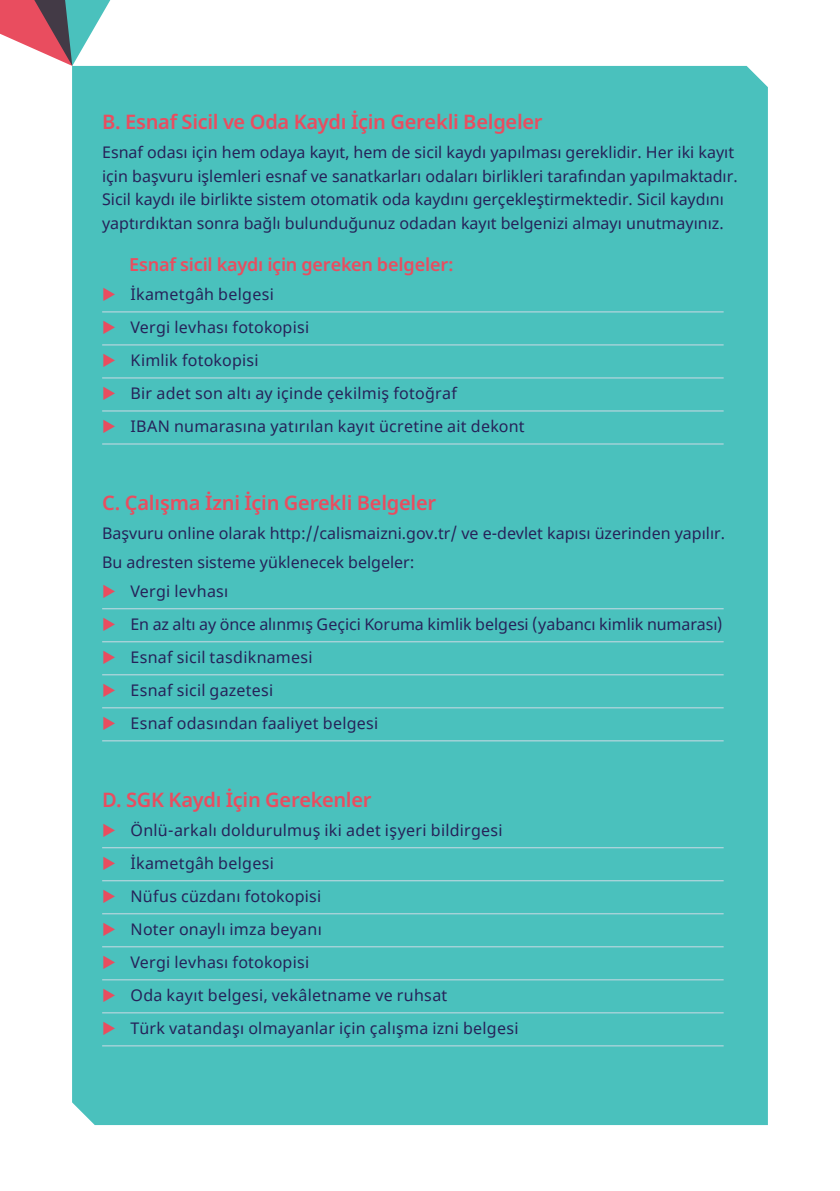
<style>
.page{position:relative;width:840px;height:1191px;background:#fff}
.page>*{position:absolute;margin:0;border:0;box-sizing:border-box;transform-origin:0 0}
.t1{font:600 20px "Noto Sans";letter-spacing:-.01em;color:#e94d5f}
.t2{font:600 18px "Noto Sans";letter-spacing:-.01em;color:#e94d5f}
.t3{font:16px/33px "Noto Sans";color:#262259}
</style>
<div class="page">
<div style="left:72px;top:66px;width:695px;height:1059px;background:#4ac1bd"></div>
<hr style="left:102px;top:311px;width:621px;height:1px;background:#ccdae4">
<hr style="left:102px;top:344px;width:621px;height:1px;background:#ccdae4">
<hr style="left:102px;top:377px;width:621px;height:1px;background:#ccdae4">
<hr style="left:102px;top:410px;width:621px;height:1px;background:#ccdae4">
<hr style="left:102px;top:443px;width:621px;height:1px;background:#ccdae4">
<hr style="left:102px;top:608px;width:621px;height:1px;background:#ccdae4">
<hr style="left:102px;top:641px;width:621px;height:1px;background:#ccdae4">
<hr style="left:102px;top:674px;width:621px;height:1px;background:#ccdae4">
<hr style="left:102px;top:707px;width:621px;height:1px;background:#ccdae4">
<hr style="left:102px;top:740px;width:621px;height:1px;background:#ccdae4">
<hr style="left:102px;top:847px;width:621px;height:1px;background:#ccdae4">
<hr style="left:102px;top:880px;width:621px;height:1px;background:#ccdae4">
<hr style="left:102px;top:913px;width:621px;height:1px;background:#ccdae4">
<hr style="left:102px;top:946px;width:621px;height:1px;background:#ccdae4">
<hr style="left:102px;top:979px;width:621px;height:1px;background:#ccdae4">
<hr style="left:102px;top:1012px;width:621px;height:1px;background:#ccdae4">
<hr style="left:102px;top:1045px;width:621px;height:1px;background:#ccdae4">
<svg style="left:0;top:0;width:269px;height:66px"></svg>
<svg style="left:103px;top:287px;width:12px;height:14px"></svg>
<svg style="left:103px;top:320px;width:12px;height:14px"></svg>
<svg style="left:103px;top:353px;width:12px;height:14px"></svg>
<svg style="left:103px;top:386px;width:12px;height:14px"></svg>
<svg style="left:103px;top:419px;width:12px;height:14px"></svg>
<svg style="left:103px;top:584px;width:12px;height:14px"></svg>
<svg style="left:103px;top:617px;width:12px;height:14px"></svg>
<svg style="left:103px;top:650px;width:12px;height:14px"></svg>
<svg style="left:103px;top:683px;width:12px;height:14px"></svg>
<svg style="left:103px;top:716px;width:12px;height:14px"></svg>
<svg style="left:103px;top:823px;width:12px;height:13px"></svg>
<svg style="left:103px;top:856px;width:12px;height:13px"></svg>
<svg style="left:103px;top:889px;width:12px;height:13px"></svg>
<svg style="left:103px;top:922px;width:12px;height:14px"></svg>
<svg style="left:103px;top:955px;width:12px;height:14px"></svg>
<svg style="left:103px;top:988px;width:12px;height:14px"></svg>
<svg style="left:103px;top:1021px;width:12px;height:14px"></svg>
<p class="t1" style="left:102px;top:108px;width:442px">B. Esnaf Sicil ve Oda Kaydı İçin Gerekli Belgeler</p>
<p class="t3" style="left:102px;top:141px;width:636px;line-height:23.4px">Esnaf odası için hem odaya kayıt, hem de sicil kaydı yapılması gereklidir. Her iki kayıt için başvuru işlemleri esnaf ve sanatkarları odaları birlikleri tarafından yapılmaktadır.<br>Sicil kaydı ile birlikte sistem otomatik oda kaydını gerçekleştirmektedir. Sicil kaydını yaptırdıktan sonra bağlı bulunduğunuz odadan kayıt belgenizi almayı unutmayınız.</p>
<p class="t2" style="left:129px;top:251px;width:326px">Esnaf sicil kaydı i̇çin gereken belgeler:</p>
<p class="t3" style="left:130px;top:278px;width:395px">İkametgâh belgesi<br>Vergi levhası fotokopisi<br>Kimlik fotokopisi<br>Bir adet son altı ay içinde çekilmiş fotoğraf<br>IBAN numarasına yatırılan kayıt ücretine ait dekont</p>
<p class="t1" style="left:102px;top:488px;width:335px">C. Çalışma İzni İçin Gerekli Belgeler</p>
<p class="t3" style="left:102px;top:517px;width:624px">Başvuru online olarak http://calismaizni.gov.tr/ ve e-devlet kapısı üzerinden yapılır.</p>
<p class="t3" style="left:102px;top:546px;width:314px">Bu adresten sisteme yüklenecek belgeler:</p>
<p class="t3" style="left:130px;top:575px;width:99px">Vergi levhası</p>
<p class="t3" style="left:130px;top:608px;width:593px">En az altı ay önce alınmış Geçici Koruma kimlik belgesi (yabancı kimlik numarası)<br>Esnaf sicil tasdiknamesi<br>Esnaf sicil gazetesi<br>Esnaf odasından faaliyet belgesi</p>
<p class="t1" style="left:102px;top:785px;width:271px">D. SGK Kaydı İçin Gerekenler</p>
<p class="t3" style="left:130px;top:814px;width:389px">Önlü-arkalı doldurulmuş iki adet işyeri bildirgesi İkametgâh belgesi<br>Nüfus cüzdanı fotokopisi<br>Noter onaylı imza beyanı<br>Vergi levhası fotokopisi<br>Oda kayıt belgesi, vekâletname ve ruhsat<br>Türk vatandaşı olmayanlar için çalışma izni belgesi</p>
</div>
